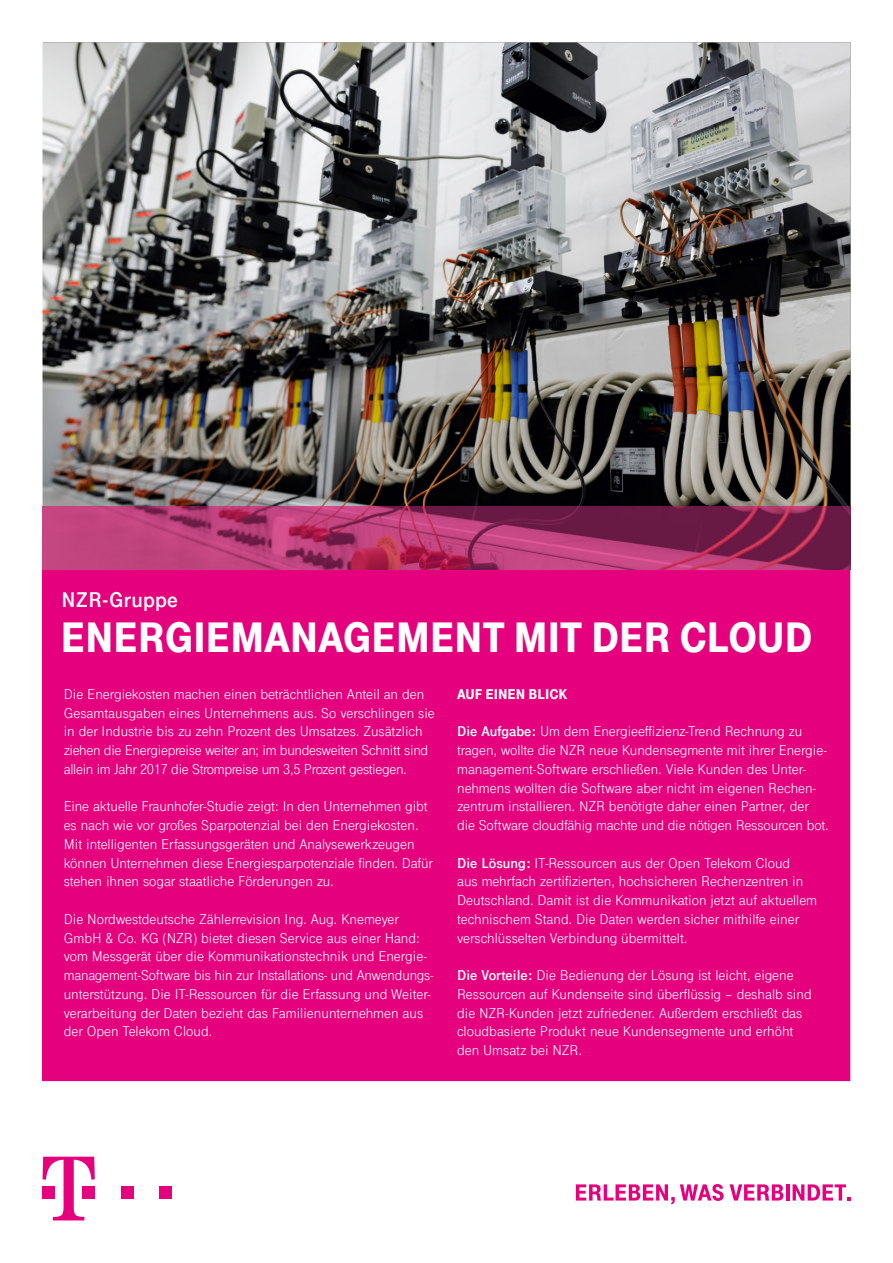
<style>
.page{position:relative;width:893px;height:1263px;background:#fff}
.page>*{position:absolute;margin:0;border:0;box-sizing:border-box;transform-origin:0 0}
.t1{font:900 45px "Tele Grotesk Next";letter-spacing:-.01em;color:#fff}
.t2{font:700 22.5px "Tele Grotesk Next";letter-spacing:.01em;color:#fff}
.t3{font:15px/18.8px "Tele Grotesk Next";color:#fff}
.t4{font:900 15px "Tele Grotesk Next";color:#fff}
.s1{font-weight:700}
</style>
<div class="page">
<img style="left:43px;top:43px;width:807px;height:464px">
<img style="left:43px;top:507px;width:807px;height:63px">
<div style="left:43px;top:570px;width:807px;height:511px;background:#e5007d"></div>
<div style="left:121px;top:1186px;width:13px;height:13px;background:#e5007d"></div>
<div style="left:159px;top:1186px;width:13px;height:13px;background:#e5007d"></div>
<svg style="left:43px;top:1157px;width:52px;height:63px"></svg>
<svg style="left:576px;top:1184px;width:148px;height:20px"></svg>
<svg style="left:730px;top:1184px;width:53px;height:16px"></svg>
<hr style="left:786px;top:1184px;width:3px;height:16px;background:#e5007d">
<svg style="left:793px;top:1184px;width:57px;height:16px"></svg>
<h2 class="t2" style="left:62px;top:587px;width:118px">NZR-Gruppe</h2>
<h1 class="t1" style="left:61px;top:612px;width:753px">ENERGIEMANAGEMENT MIT DER CLOUD</h1>
<p class="t3" style="left:64px;top:685px;width:373px">Die Energiekosten machen einen beträchtlichen Anteil an den Gesamtausgaben eines Unternehmens aus. So verschlingen sie in der Industrie bis zu zehn Prozent des Umsatzes. Zusätzlich ziehen die Energiepreise weiter an; im bundesweiten Schnitt sind allein im Jahr 2017 die Strompreise um 3,5 Prozent gestiegen.</p>
<p class="t3" style="left:64px;top:797px;width:371px">Eine aktuelle Fraunhofer-Studie zeigt: In den Unternehmen gibt es nach wie vor großes Sparpotenzial bei den Energiekosten.<br>Mit intelligenten Erfassungsgeräten und Analysewerkzeugen können Unternehmen diese Energiesparpotenziale finden. Dafür stehen ihnen sogar staatliche Förderungen zu.</p>
<p class="t3" style="left:64px;top:910px;width:371px">Die Nordwestdeutsche Zählerrevision Ing. Aug. Knemeyer GmbH &amp; Co. KG (NZR) bietet diesen Service aus einer Hand: vom Messgerät über die Kommunikationstechnik und Energie&shy;management-Software bis hin zur Installations- und Anwendungs&shy;unterstützung. Die IT-Ressourcen für die Erfassung und Weiter&shy;verarbeitung der Daten bezieht das Familienunternehmen aus der Open Telekom Cloud.</p>
<p class="t4" style="left:457px;top:686px;width:112px">AUF EINEN BLICK</p>
<p class="t3" style="left:457px;top:722px;width:373px"><span class="s1">Die Aufgabe:</span> Um dem Energieeffizienz-Trend Rechnung zu tragen, wollte die NZR neue Kundensegmente mit ihrer Energie&shy;management-Software erschließen. Viele Kunden des Unter&shy;nehmens wollten die Software aber nicht im eigenen Rechen&shy;zentrum installieren. NZR benötigte daher einen Partner, der die Software cloudfähig machte und die nötigen Ressourcen bot.</p>
<p class="t3" style="left:457px;top:853px;width:362px"><span class="s1">Die Lösung:</span> IT-Ressourcen aus der Open Telekom Cloud<br>aus mehrfach zertifizierten, hochsicheren Rechenzentren in Deutschland. Damit ist die Kommunikation jetzt auf aktuellem technischem Stand. Die Daten werden sicher mithilfe einer verschlüsselten Verbindung übermittelt.</p>
<p class="t3" style="left:457px;top:966px;width:356px"><span class="s1">Die Vorteile:</span> Die Bedienung der Lösung ist leicht, eigene Ressourcen auf Kundenseite sind überflüssig – deshalb sind die NZR-Kunden jetzt zufriedener. Außerdem erschließt das cloudbasierte Produkt neue Kundensegmente und erhöht den Umsatz bei NZR.</p>
</div>
